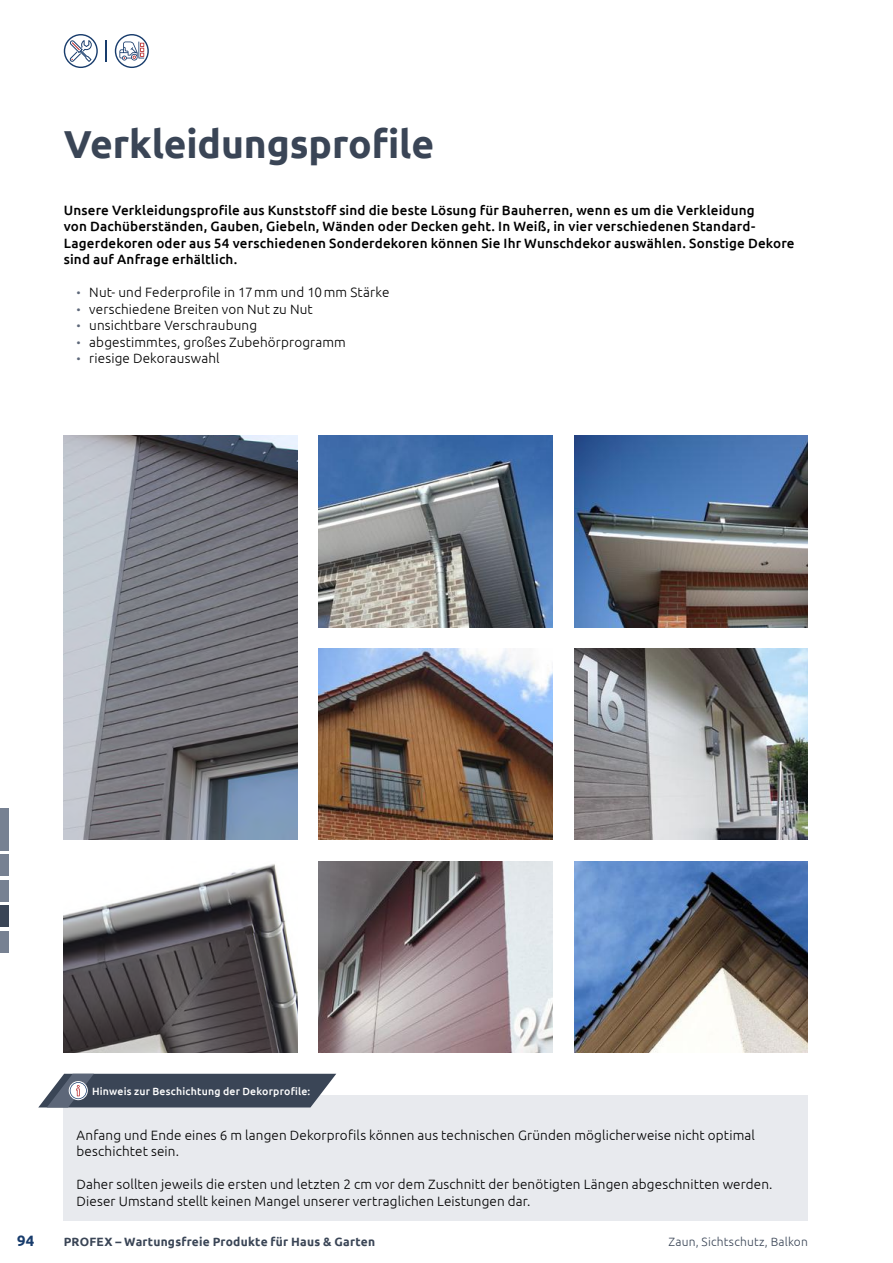
<style>
.page{position:relative;width:893px;height:1263px;background:#fff}
.page>*{position:absolute;margin:0;border:0;box-sizing:border-box;transform-origin:0 0}
.t1{font:700 39px "Ubuntu";letter-spacing:-.005em;color:#3a4556}
.t2{font:700 15px "Ubuntu";color:#183c6c}
.t3{font:300 13.5px/16.5px "Ubuntu";letter-spacing:.01em;color:#000}
.t4{font:500 13.5px/16.5px "Ubuntu";letter-spacing:.01em;color:#000}
.t5{font:700 12px "Ubuntu";letter-spacing:.02em;color:#3a4556}
.t6{font:300 12px "Ubuntu";letter-spacing:.015em;color:#3a4556}
.t7{font:500 10.5px "Ubuntu";letter-spacing:.02em;color:#fff}
.s1{font-size:12px;color:#5d6779}
</style>
<div class="page">
<svg style="left:106px;top:40px;width:1px;height:22px"></svg>
<svg style="left:64px;top:34px;width:34px;height:34px"></svg>
<svg style="left:115px;top:34px;width:34px;height:34px"></svg>
<div style="left:0;top:808px;width:9px;height:42px;background:#778192"></div>
<div style="left:0;top:855px;width:9px;height:21px;background:#778192"></div>
<div style="left:0;top:880px;width:9px;height:21px;background:#778192"></div>
<div style="left:0;top:931px;width:9px;height:21px;background:#778192"></div>
<div style="left:0;top:906px;width:9px;height:21px;background:#3a4556"></div>
<img style="left:319px;top:436px;width:234px;height:191px">
<img style="left:64px;top:436px;width:234px;height:404px">
<img style="left:574px;top:436px;width:234px;height:191px">
<img style="left:64px;top:864px;width:234px;height:188px">
<img style="left:574px;top:648px;width:234px;height:192px">
<img style="left:319px;top:648px;width:234px;height:192px">
<img style="left:574px;top:861px;width:234px;height:191px">
<img style="left:319px;top:861px;width:234px;height:191px">
<div style="left:64px;top:1095px;width:744px;height:125px;background:#e8eaee"></div>
<svg style="left:38px;top:1074px;width:298px;height:33px;background:#515a6a"></svg>
<h1 class="t1" style="left:64px;top:120px;width:372px">Verkleidungsprofile</h1>
<p class="t4" style="left:64px;top:201px;width:732px">Unsere Verkleidungsprofile aus Kunststoff sind die beste Lösung für Bauherren, wenn es um die Verkleidung<br>von Dachüberständen, Gauben, Giebeln, Wänden oder Decken geht. In Weiß, in vier verschiedenen Standard-Lagerdekoren oder aus 54 verschiedenen Sonderdekoren können Sie Ihr Wunschdekor auswählen. Sonstige Dekore sind auf Anfrage erhältlich.</p>
<p class="t3" style="left:77px;top:284px;width:314px"><span class="s1">•</span> Nut- und Federprofile in 17mm und 10mm Stärke</p>
<p class="t3" style="left:77px;top:300px;width:238px"><span class="s1">•</span> verschiedene Breiten von Nut zu Nut</p>
<p class="t3" style="left:77px;top:317px;width:182px"><span class="s1">•</span> unsichtbare Verschraubung</p>
<p class="t3" style="left:77px;top:333px;width:271px"><span class="s1">•</span> abgestimmtes, großes Zubehörprogramm</p>
<p class="t3" style="left:77px;top:350px;width:145px"><span class="s1">•</span> riesige Dekorauswahl</p>
<p class="t7" style="left:92px;top:1084px;width:220px">Hinweis zur Beschichtung der Dekorprofile:</p>
<p class="t3" style="left:77px;top:1126px;width:680px">Anfang und Ende eines 6 m langen Dekorprofils können aus technischen Gründen möglicherweise nicht optimal beschichtet sein.</p>
<p class="t3" style="left:77px;top:1175px;width:698px">Daher sollten jeweils die ersten und letzten 2 cm vor dem Zuschnitt der benötigten Längen abgeschnitten werden.<br>Dieser Umstand stellt keinen Mangel unserer vertraglichen Leistungen dar.</p>
<p class="t2" style="left:17px;top:1231px;width:19px">94</p>
<p class="t5" style="left:64px;top:1234px;width:313px">PROFEX – Wartungsfreie Produkte für Haus &amp; Garten</p>
<p class="t6" style="left:669px;top:1234px;width:141px">Zaun, Sichtschutz, Balkon</p>
</div>
